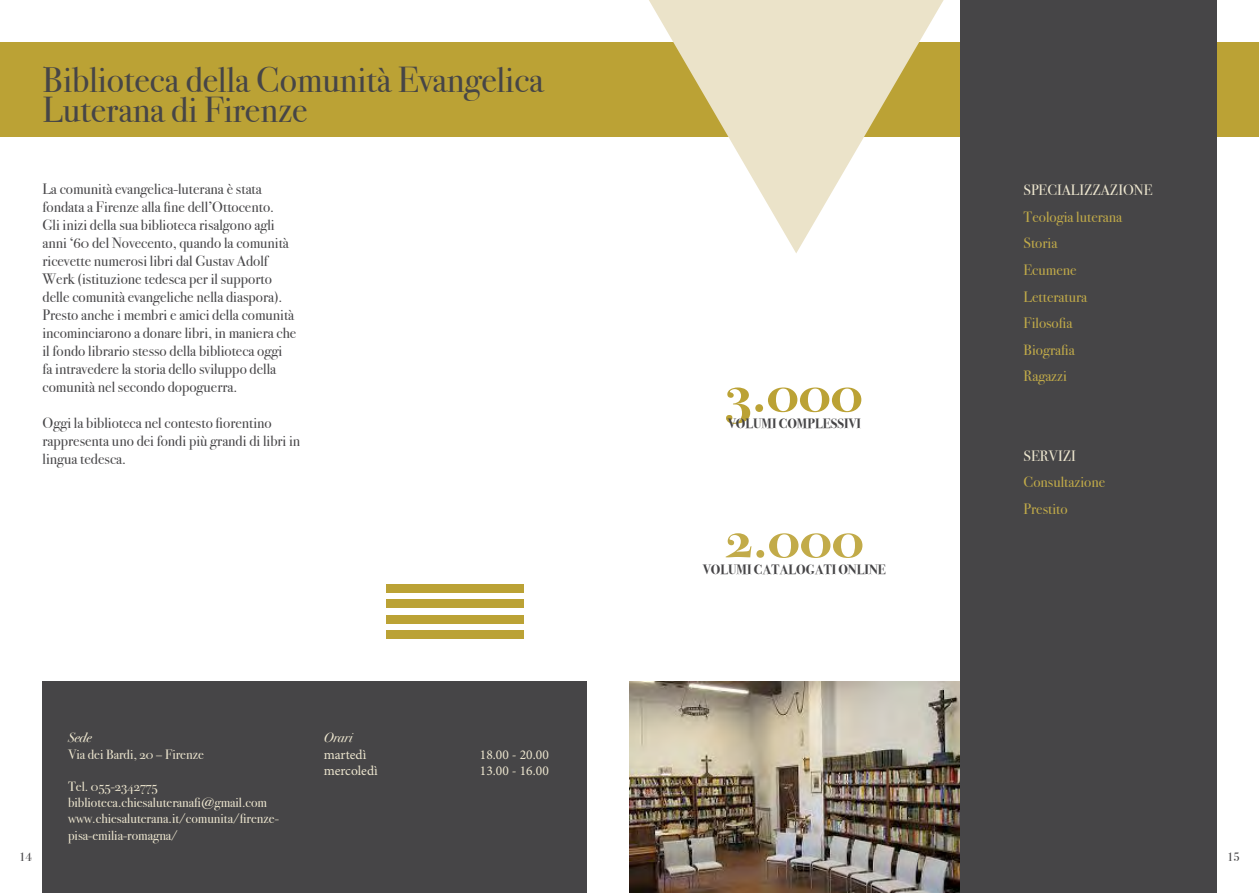
<style>
.page{position:relative;width:1259px;height:893px;background:#fff}
.page>*{position:absolute;margin:0;border:0;box-sizing:border-box;transform-origin:0 0}
.t1{font:700 54px "Bodoni Svty Two OSITCTT";color:#bba235}
.t2{font:700 54px "Bodoni Svty Two OSITCTT";color:#c2ab49}
.t3{font:36px/30px "Bodoni Svty Two OSITCTT";color:#464547}
.t4{font:15px/18px "Bodoni Svty Two OSITCTT";color:#464547}
.t5{font:15px/26.5px "Bodoni Svty Two OSITCTT";color:#c2ab49}
.t6{font:15px "Bodoni Svty Two OSITCTT";color:#ede6cf}
.t7{font:13.5px/16.2px "Bodoni Svty Two OSITCTT";color:#ede6cf}
.t8{font:700 13.5px "Bodoni Svty Two OSITCTT";color:#464547}
.t9{font:13.5px "Minion Pro";color:#ede6cf}
.t10{font:italic 13.5px "Bodoni Svty Two OSITCTT";color:#ede6cf}
.t11{font:12px "Bodoni Svty Two ITCTT";color:#464547}
</style>
<div class="page">
<div style="left:43px;top:682px;width:544px;height:211px;background:#464547"></div>
<div style="left:0;top:43px;width:1259px;height:94px;background:#bba235"></div>
<div style="left:959px;top:0;width:257px;height:893px;background:#464547"></div>
<svg style="left:649px;top:0;width:294px;height:253px;fill:#ebe3c9"></svg>
<div style="left:386px;top:584px;width:138px;height:9px;background:#bba235"></div>
<div style="left:386px;top:615px;width:138px;height:9px;background:#bba235"></div>
<div style="left:386px;top:599px;width:138px;height:9px;background:#bba235"></div>
<div style="left:386px;top:630px;width:138px;height:9px;background:#bba235"></div>
<img style="left:629px;top:682px;width:330px;height:211px">
<h2 class="t3" style="left:43px;top:65px;width:502px">Biblioteca della Comunità Evangelica<br>Luterana di Firenze</h2>
<p class="t4" style="left:43px;top:180px;width:255px">La comunità evangelica-luterana è stata fondata a Firenze alla fine dell’Ottocento.<br>Gli inizi della sua biblioteca risalgono agli anni ‘60 del Novecento, quando la comunità ricevette numerosi libri dal Gustav Adolf Werk (istituzione tedesca per il supporto delle comunità evangeliche nella diaspora).<br>Presto anche i membri e amici della comunità incominciarono a donare libri, in maniera che il fondo librario stesso della biblioteca oggi<br>fa intravedere la storia dello sviluppo della comunità nel secondo dopoguerra.</p>
<p class="t4" style="left:43px;top:414px;width:259px">Oggi la biblioteca nel contesto fiorentino rappresenta uno dei fondi più grandi di libri in lingua tedesca.</p>
<p class="t10" style="left:68px;top:730px;width:25px">Sede</p>
<p class="t7" style="left:68px;top:746px;width:137px">Via dei Bardi, 20 – Firenze</p>
<p class="t7" style="left:68px;top:778px;width:212px">Tel. 055-2342775 biblioteca.chiesaluteranafi@gmail.com www.chiesaluterana.it/comunita/firenze&shy;pisa-emilia-romagna/</p>
<p class="t10" style="left:324px;top:730px;width:30px">Orari</p>
<p class="t9" style="left:324px;top:746px;width:44px">martedì</p>
<p class="t9" style="left:480px;top:746px;width:70px">18.00 - 20.00</p>
<p class="t9" style="left:324px;top:762px;width:56px">mercoledì</p>
<p class="t9" style="left:480px;top:762px;width:70px">13.00 - 16.00</p>
<h1 class="t1" style="left:726px;top:362px;width:137px">3.000</h1>
<p class="t8" style="left:728px;top:415px;width:134px">VOLUMI COMPLESSIVI</p>
<h1 class="t2" style="left:725px;top:507px;width:140px">2.000</h1>
<p class="t8" style="left:703px;top:561px;width:184px">VOLUMI CATALOGATI ONLINE</p>
<p class="t6" style="left:1023px;top:181px;width:130px">SPECIALIZZAZIONE</p>
<p class="t5" style="left:1023px;top:204px;width:100px">Teologia luterana<br>Storia<br>Ecumene<br>Letteratura<br>Filosofia<br>Biografia<br>Ragazzi</p>
<p class="t6" style="left:1023px;top:446px;width:54px">SERVIZI</p>
<p class="t5" style="left:1023px;top:469px;width:83px">Consultazione<br>Prestito</p>
<p class="t11" style="left:19px;top:847px;width:14px">14</p>
<p class="t11" style="left:1227px;top:847px;width:14px">15</p>
</div>
